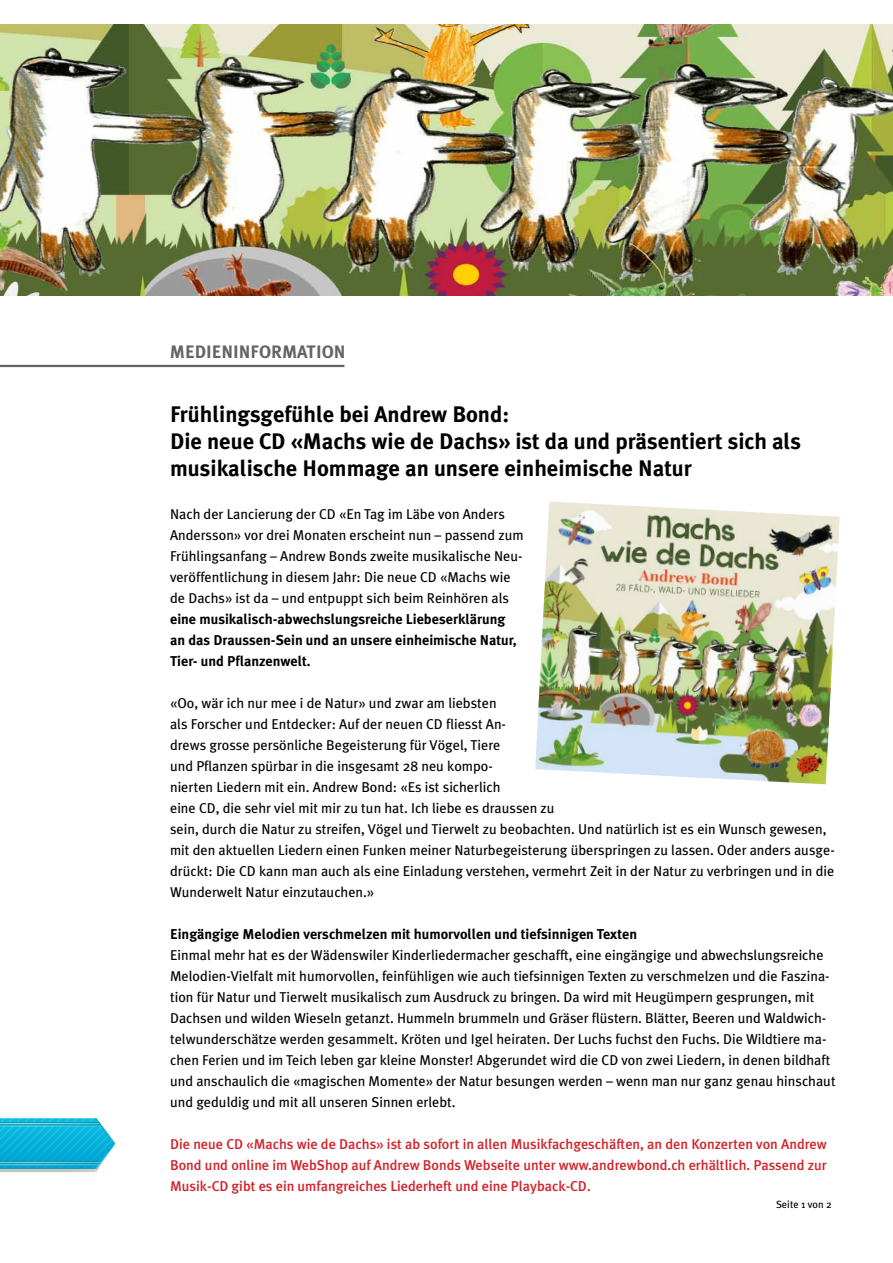
<style>
.page{position:relative;width:893px;height:1263px;background:#fff}
.page>*{position:absolute;margin:0;border:0;box-sizing:border-box;transform-origin:0 0}
.t1{font:700 22.5px/27px "Meta Plus";color:#000}
.t2{font:700 18px "Meta Plus";color:#636466}
.t3{font:14.25px/21px "Meta Plus";color:#000}
.t4{font:500 14.25px/21.3px "Meta Plus";color:#d2232a;text-align:justify}
.t5{font:700 14.25px/21px "Meta Plus";color:#000}
.t6{font:10.5px "Meta Plus";color:#000}
</style>
<div class="page">
<img style="left:0;top:24px;width:893px;height:272px">
<svg style="left:0;top:1118px;width:115px;height:54px;background:#2db9da"></svg>
<hr style="left:0;top:365px;width:344px;height:2px;background:#636466">
<img style="left:535px;top:501px;width:305px;height:283px">
<p class="t2" style="left:170px;top:341px;width:177px">MEDIENINFORMATION</p>
<h1 class="t1" style="left:170px;top:401px;width:632px">Frühlingsgefühle bei Andrew Bond:<br>Die neue CD «Machs wie de Dachs» ist da und präsentiert sich als musikalische Hommage an unsere einheimische Natur</h1>
<p class="t3" style="left:170px;top:503px;width:355px">Nach der Lancierung der CD «En Tag im Läbe von Anders Andersson» vor drei Monaten erscheint nun – passend zum Frühlingsanfang – Andrew Bonds zweite musikalische Neu&shy;veröffentlichung in diesem Jahr: Die neue CD «Machs wie de Dachs» ist da – und entpuppt sich beim Reinhören als</p>
<p class="t5" style="left:170px;top:608px;width:348px">eine musikalisch-abwechslungsreiche Liebeserklärung an das Draussen-Sein und an unsere einheimische Natur,<br>Tier- und Pflanzenwelt.</p>
<p class="t3" style="left:170px;top:692px;width:666px">«Oo, wär ich nur mee i de Natur» und zwar am liebsten<br>als Forscher und Entdecker: Auf der neuen CD fliesst An-<br>drews grosse persönliche Begeisterung für Vögel, Tiere<br>und Pflanzen spürbar in die insgesamt 28 neu kompo-<br>nierten Liedern mit ein. Andrew Bond: «Es ist sicherlich<br>eine CD, die sehr viel mit mir zu tun hat. Ich liebe es draussen zu<br>sein, durch die Natur zu streifen, Vögel und Tierwelt zu beobachten. Und natürlich ist es ein Wunsch gewesen, mit den aktuellen Liedern einen Funken meiner Naturbegeisterung überspringen zu lassen. Oder anders ausge&shy;drückt: Die CD kann man auch als eine Einladung verstehen, vermehrt Zeit in der Natur zu verbringen und in die Wunderwelt Natur einzutauchen.»</p>
<p class="t5" style="left:170px;top:923px;width:469px">Eingängige Melodien verschmelzen mit humorvollen und tiefsinnigen Texten</p>
<p class="t3" style="left:170px;top:944px;width:667px">Einmal mehr hat es der Wädenswiler Kinderliedermacher geschafft, eine eingängige und abwechslungsreiche Melodien-Vielfalt mit humorvollen, feinfühligen wie auch tiefsinnigen Texten zu verschmelzen und die Faszina&shy;tion für Natur und Tierwelt musikalisch zum Ausdruck zu bringen. Da wird mit Heugümpern gesprungen, mit Dachsen und wilden Wieseln getanzt. Hummeln brummeln und Gräser flüstern. Blätter, Beeren und Waldwich&shy;telwunderschätze werden gesammelt. Kröten und Igel heiraten. Der Luchs fuchst den Fuchs. Die Wildtiere ma&shy;chen Ferien und im Teich leben gar kleine Monster! Abgerundet wird die CD von zwei Liedern, in denen bildhaft und anschaulich die «magischen Momente» der Natur besungen werden – wenn man nur ganz genau hinschaut und geduldig und mit all unseren Sinnen erlebt.</p>
<p class="t4" style="left:170px;top:1133px;width:658px">Die neue CD «Machs wie de Dachs» ist ab sofort in allen Musikfachgeschäften, an den Konzerten von Andrew Bond und online im WebShop auf Andrew Bonds Webseite unter www.andrewbond.ch erhältlich. Passend zur Musik-CD gibt es ein umfangreiches Liederheft und eine Playback-CD.</p>
<p class="t6" style="left:776px;top:1198px;width:57px">Seite 1 von 2</p>
</div>
